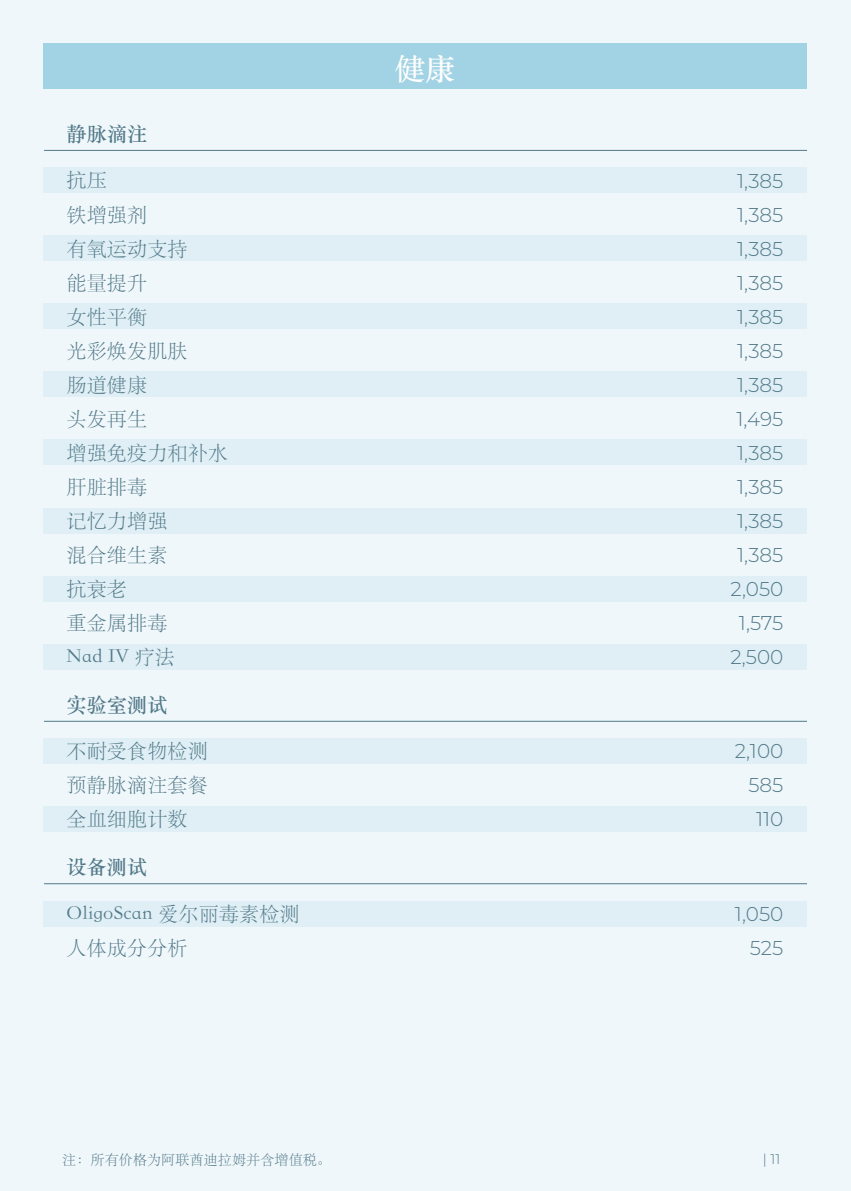
<style>
.page{position:relative;width:851px;height:1191px;background:#fff}
.page>*{position:absolute;margin:0;border:0;box-sizing:border-box;transform-origin:0 0}
.t1{font:30px "ST Songti SC Bold";color:#fff}
.t2{font:20px/34px "ST Songti SC Light";letter-spacing:.01em;color:#527989}
.t3{font:300 20px/34px "Montserrat";color:#527989;text-align:right}
.t4{font:20px "ST Songti SC Bold";letter-spacing:.01em;color:#527989}
.t5{font:14px "ST Songti SC Light";letter-spacing:.01em;color:#527989}
.t6{font:300 14px "Montserrat";color:#527989}
</style>
<div class="page">
<div style="left:0;top:0;width:850px;height:1191px;background:#eff7fa"></div>
<div style="left:44px;top:44px;width:762px;height:45px;background:#a2d3e4"></div>
<div style="left:44px;top:167px;width:762px;height:26px;background:#dfeff5"></div>
<div style="left:44px;top:235px;width:762px;height:26px;background:#dfeff5"></div>
<div style="left:44px;top:303px;width:762px;height:26px;background:#dfeff5"></div>
<div style="left:44px;top:371px;width:762px;height:26px;background:#dfeff5"></div>
<div style="left:44px;top:440px;width:762px;height:25px;background:#dfeff5"></div>
<div style="left:44px;top:508px;width:762px;height:25px;background:#dfeff5"></div>
<div style="left:44px;top:576px;width:762px;height:25px;background:#dfeff5"></div>
<div style="left:44px;top:644px;width:762px;height:25px;background:#dfeff5"></div>
<hr style="left:44px;top:150px;width:762px;height:1px;background:#527989">
<div style="left:44px;top:738px;width:762px;height:26px;background:#dfeff5"></div>
<div style="left:44px;top:806px;width:762px;height:26px;background:#dfeff5"></div>
<hr style="left:44px;top:721px;width:762px;height:1px;background:#527989">
<div style="left:44px;top:900px;width:762px;height:26px;background:#dfeff5"></div>
<hr style="left:44px;top:883px;width:762px;height:1px;background:#527989">
<p class="t4" style="left:66px;top:121px;width:82px">静脉滴注</p>
<p class="t2" style="left:66px;top:162px;width:163px">抗压<br>铁增强剂<br>有氧运动支持<br>能量提升<br>女性平衡<br>光彩焕发肌肤<br>肠道健康<br>头发再生<br>增强免疫力和补水肝脏排毒<br>记忆力增强<br>混合维生素<br>抗衰老<br>重金属排毒<br>Nad IV 疗法</p>
<p class="t4" style="left:66px;top:692px;width:102px">实验室测试</p>
<p class="t2" style="left:66px;top:733px;width:143px;text-align:justify">不耐受食物检测预静脉滴注套餐全血细胞计数</p>
<p class="t4" style="left:66px;top:854px;width:82px">设备测试</p>
<p class="t2" style="left:66px;top:895px;width:234px">OligoScan 爱尔丽毒素检测人体成分分析</p>
<h1 class="t1" style="left:395px;top:50px;width:62px">健康</h1>
<p class="t5" style="left:62px;top:1151px;width:270px">注：所有价格为阿联酋迪拉姆并含增值税。</p>
<p class="t3" style="left:730px;top:163px;width:54px;text-align:center">1,385<br>1,385<br>1,385<br>1,385<br>1,385<br>1,385<br>1,385<br>1,495<br>1,385<br>1,385<br>1,385<br>1,385<br>2,050<br>1,575<br>2,500</p>
<p class="t3" style="left:734px;top:733px;width:50px">2,100<br>585<br>110</p>
<p class="t3" style="left:734px;top:896px;width:50px">1,050<br>525</p>
<p class="t6" style="left:762px;top:1149px;width:19px">| 11</p>
</div>
